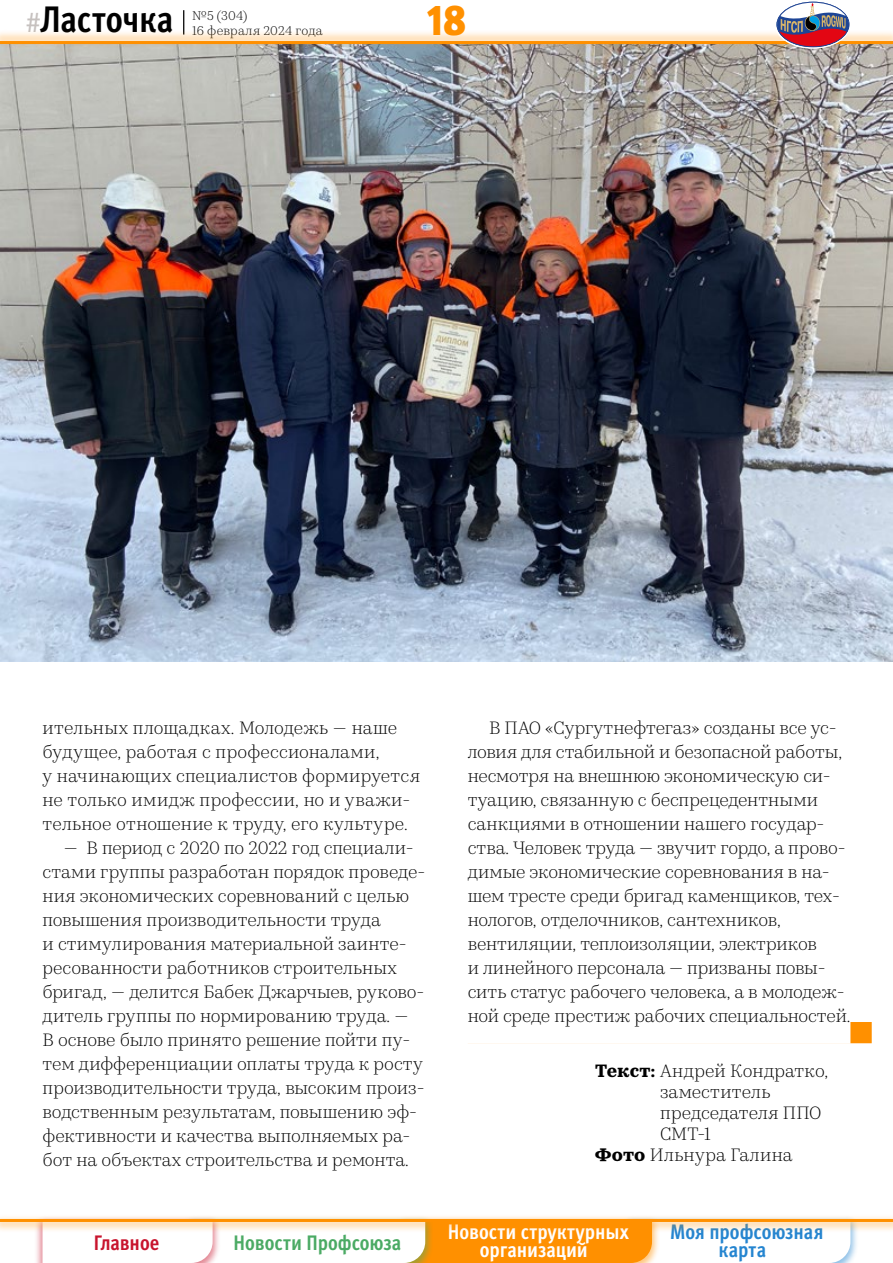
<style>
.page{position:relative;width:893px;height:1263px;background:#fff}
.page>*{position:absolute;margin:0;border:0;box-sizing:border-box;transform-origin:0 0}
.t1{font:900 condensed 43.5px "Meta Pro";color:#ff9000}
.t2{font:700 condensed 36.9px "Meta Pro";letter-spacing:-.005em;color:#000}
.t3{font:700 condensed 21px/18px "Meta Pro";color:#fff;text-align:center}
.t4{font:700 condensed 21px/18px "Meta Pro";letter-spacing:-.005em;color:#2585d0;text-align:center}
.t5{font:700 condensed 21px "Meta Pro";color:#4baa64}
.t6{font:700 condensed 21px "Meta Pro";letter-spacing:-.005em;color:#c8142d}
._0_0_BODY{font:300 18px/24px "Kazimir Text";letter-spacing:.005em;color:#000}
._0_4_Last{font:300 18px/24px "Kazimir Text";letter-spacing:-.01em;color:#000}
.t7{font:300 12.75px/15px "Kazimir Text";letter-spacing:.015em;color:#000}
.s1{font-weight:400;font-stretch:normal;font-size:27px;color:#c6c1bf}
.s2{font-weight:700}
</style>
<div class="page">
<div style="left:468px;top:1022px;width:404px;height:21px;background:#ff9000"></div>
<div style="left:467px;top:1021px;width:383px;height:23px;background:#fff"></div>
<img style="left:0;top:48px;width:893px;height:614px">
<div style="left:623px;top:1215px;width:236px;height:48px;background:#2585d0;opacity:.5"></div>
<svg style="left:183px;top:10px;width:1px;height:19px"></svg>
<div style="left:35px;top:1215px;width:186px;height:48px;background:#c8142d;opacity:.5"></div>
<svg style="left:43px;top:1233px;width:807px;height:30px"></svg>
<div style="left:0;top:29px;width:893px;height:19px;background:#ff9000;opacity:.3"></div>
<hr style="left:0;top:41px;width:893px;height:3px;background:#ff9000">
<div style="left:0;top:1214px;width:893px;height:19px;background:#ff9000;opacity:.3"></div>
<hr style="left:0;top:1219px;width:893px;height:3px;background:#ff9000">
<svg style="left:775px;top:2px;width:75px;height:46px"></svg>
<div style="left:775px;top:0;width:75px;height:48px;border:1px solid #fff;border-radius:50%"></div>
<h2 class="t2" style="left:26px;top:-9px;width:149px"><span class="s1">#</span>Ласточка</h2>
<p class="t7" style="left:192px;top:7px;width:132px">№5 (304)<br>16 февраля 2024 года</p>
<h1 class="t1" style="left:427px;top:-14px;width:41px">18</h1>
<p class="_0_0_BODY" style="left:43px;top:714px;width:379px">ительных площадках. Молодежь — наше будущее, работая с профессионалами,<br>у начинающих специалистов формируется не только имидж профессии, но и уважи&shy;тельное отношение к труду, его культуре.</p>
<p class="_0_0_BODY" style="left:43px;top:834px;width:384px;text-indent:21px">— В период с 2020 по 2022 год специали&shy;стами группы разработан порядок проведе&shy;ния экономических соревнований с целью повышения производительности труда<br>и стимулирования материальной заинте&shy;ресованности работников строительных бригад, — делится Бабек Джарчыев, руково&shy;дитель группы по нормированию труда. —<br>В основе было принято решение пойти пу&shy;тем дифференциации оплаты труда к росту производительности труда, высоким произ&shy;водственным результатам, повышению эф&shy;фективности и качества выполняемых ра&shy;бот на объектах строительства и ремонта.</p>
<p class="t6" style="left:94px;top:1226px;width:67px">Главное</p>
<p class="t5" style="left:234px;top:1226px;width:169px">Новости Профсоюза</p>
<p class="_0_4_Last" style="left:468px;top:714px;width:384px;text-indent:21px">В ПАО «Сургутнефтегаз» созданы все ус&shy;ловия для стабильной и безопасной работы, несмотря на внешнюю экономическую си&shy;туацию, связанную с беспрецедентными санкциями в отношении нашего государ&shy;ства. Человек труда — звучит гордо, а прово&shy;димые экономические соревнования в на&shy;шем тресте среди бригад каменщиков, тех&shy;нологов, отделочников, сантехников, вентиляции, теплоизоляции, электриков<br>и линейного персонала — призваны повы&shy;сить статус рабочего человека, а в молодеж&shy;ной среде престиж рабочих специальностей.</p>
<p class="_0_0_BODY" style="left:660px;top:1059px;width:170px;line-height:21px;text-indent:-65px"><span class="s2">Текст:</span> Андрей Кондратко, заместитель председателя ППО<br>СМТ‑1</p>
<p class="_0_0_BODY" style="left:595px;top:1142px;width:199px"><span class="s2">Фото</span> Ильнура Галина</p>
<p class="t3" style="left:448px;top:1222px;width:182px">Новости структурных организаций</p>
<p class="t4" style="left:670px;top:1222px;width:155px">Моя профсоюзная карта</p>
</div>
